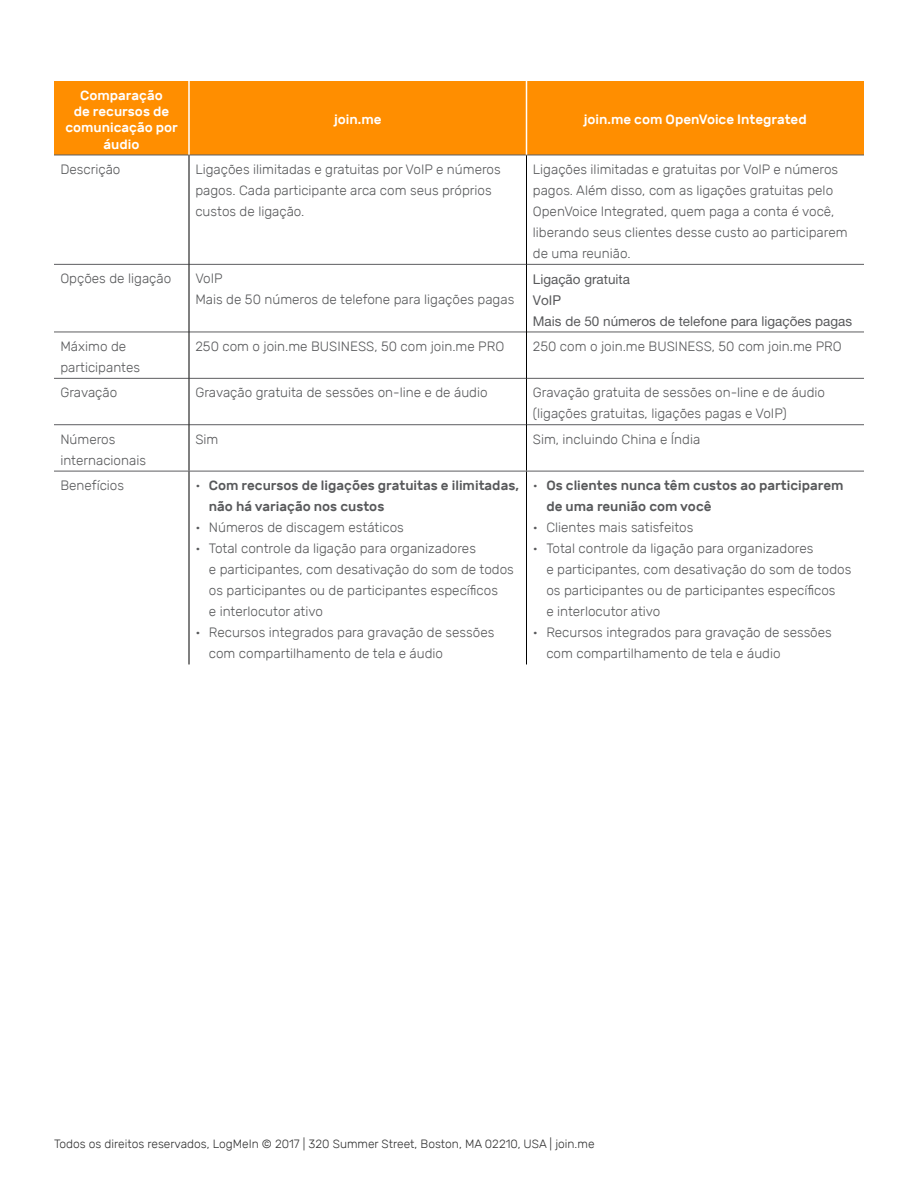
<style>
.page{position:relative;width:918px;height:1188px;background:#fff}
.page>*{position:absolute;margin:0;border:0;box-sizing:border-box;transform-origin:0 0}
.t1{font:300 13.5px/21px "Rubik";color:#58595b}
.t2{font:500 13.5px/21px "Rubik";color:#58595b}
.t3{font:500 13.5px/16.2px "Rubik";color:#fff;text-align:center}
.t4{font:13.5px/21px "Alte Haas Grotesk";color:#58595b}
.t5{font:300 12px "Rubik";color:#333}
.s1{font-weight:300}
</style>
<div class="page">
<div style="left:54px;top:81px;width:810px;height:74px;background:#ff8e00"></div>
<hr style="left:54px;top:155px;width:135px;height:1px;background:#5d5d60">
<hr style="left:189px;top:155px;width:337px;height:1px;background:#5d5d60">
<hr style="left:526px;top:155px;width:338px;height:1px;background:#5d5d60">
<hr style="left:54px;top:264px;width:135px;height:1px;background:#5d5d60">
<hr style="left:189px;top:264px;width:337px;height:1px;background:#5d5d60">
<hr style="left:527px;top:264px;width:337px;height:1px;background:#5d5d60">
<hr style="left:54px;top:332px;width:135px;height:1px;background:#5d5d60">
<hr style="left:189px;top:332px;width:337px;height:1px;background:#5d5d60">
<hr style="left:527px;top:332px;width:337px;height:1px;background:#5d5d60">
<hr style="left:54px;top:378px;width:135px;height:1px;background:#5d5d60">
<hr style="left:189px;top:378px;width:337px;height:1px;background:#5d5d60">
<hr style="left:527px;top:378px;width:337px;height:1px;background:#5d5d60">
<hr style="left:54px;top:424px;width:135px;height:1px;background:#5d5d60">
<hr style="left:189px;top:424px;width:337px;height:1px;background:#5d5d60">
<hr style="left:527px;top:424px;width:337px;height:1px;background:#5d5d60">
<hr style="left:189px;top:155px;width:1px;height:109px;background:#000">
<hr style="left:526px;top:155px;width:1px;height:109px;background:#000">
<hr style="left:189px;top:264px;width:1px;height:68px;background:#000">
<hr style="left:526px;top:264px;width:1px;height:68px;background:#000">
<hr style="left:189px;top:332px;width:1px;height:46px;background:#000">
<hr style="left:526px;top:332px;width:1px;height:46px;background:#000">
<hr style="left:189px;top:378px;width:1px;height:47px;background:#000">
<hr style="left:526px;top:378px;width:1px;height:47px;background:#000">
<hr style="left:189px;top:425px;width:1px;height:46px;background:#000">
<hr style="left:526px;top:425px;width:1px;height:46px;background:#000">
<hr style="left:188px;top:81px;width:2px;height:74px;background:#fff">
<hr style="left:526px;top:81px;width:1px;height:74px;background:#fff">
<hr style="left:54px;top:471px;width:135px;height:1px;background:#5d5d60">
<hr style="left:189px;top:471px;width:337px;height:1px;background:#5d5d60">
<hr style="left:526px;top:471px;width:338px;height:1px;background:#5d5d60">
<hr style="left:189px;top:471px;width:1px;height:193px;background:#000">
<hr style="left:526px;top:471px;width:1px;height:193px;background:#000">
<p class="t3" style="left:65px;top:87px;width:114px">Comparação<br>de recursos de comunicação por áudio</p>
<p class="t3" style="left:334px;top:112px;width:49px">join.me</p>
<p class="t3" style="left:584px;top:112px;width:225px">join.me com OpenVoice Integrated</p>
<p class="t1" style="left:60px;top:159px;width:62px">Descrição</p>
<p class="t1" style="left:195px;top:159px;width:307px">Ligações ilimitadas e gratuitas por VoIP e números pagos. Cada participante arca com seus próprios custos de ligação.</p>
<p class="t1" style="left:533px;top:159px;width:316px">Ligações ilimitadas e gratuitas por VoIP e números pagos. Além disso, com as ligações gratuitas pelo OpenVoice Integrated, quem paga a conta é você, liberando seus clientes desse custo ao participarem de uma reunião.</p>
<p class="t1" style="left:60px;top:268px;width:112px">Opções de ligação</p>
<p class="t1" style="left:195px;top:268px;width:320px">VoIP<br>Mais de 50 números de telefone para ligações pagas</p>
<p class="t4" style="left:533px;top:268px;width:321px">Ligação gratuita<br>VoIP<br>Mais de 50 números de telefone para ligações pagas</p>
<p class="t1" style="left:60px;top:336px;width:81px">Máximo de participantes</p>
<p class="t1" style="left:195px;top:336px;width:310px">250 com o join.me BUSINESS, 50 com join.me PRO</p>
<p class="t1" style="left:533px;top:336px;width:310px">250 com o join.me BUSINESS, 50 com join.me PRO</p>
<p class="t1" style="left:60px;top:382px;width:58px">Gravação</p>
<p class="t1" style="left:195px;top:382px;width:294px">Gravação gratuita de sessões on-line e de áudio</p>
<p class="t1" style="left:533px;top:382px;width:294px">Gravação gratuita de sessões on-line e de áudio (ligações gratuitas, ligações pagas e VoIP)</p>
<p class="t1" style="left:60px;top:429px;width:87px">Números internacionais</p>
<p class="t1" style="left:195px;top:429px;width:25px">Sim</p>
<p class="t1" style="left:533px;top:429px;width:169px">Sim, incluindo China e Índia</p>
<p class="t1" style="left:60px;top:475px;width:65px">Benefícios</p>
<p class="t2" style="left:209px;top:475px;width:312px;text-indent:-14px"><span class="s1">•</span> Com recursos de ligações gratuitas e ilimitadas, não há variação nos custos</p>
<p class="t1" style="left:195px;top:517px;width:210px">• Números de discagem estáticos</p>
<p class="t1" style="left:209px;top:538px;width:307px;text-indent:-14px">• Total controle da ligação para organizadores<br>e participantes, com desativação do som de todos os participantes ou de participantes específicos<br>e interlocutor ativo</p>
<p class="t1" style="left:209px;top:622px;width:287px;text-indent:-14px">• Recursos integrados para gravação de sessões com compartilhamento de tela e áudio</p>
<p class="t2" style="left:546px;top:475px;width:299px;text-indent:-14px"><span class="s1">•</span> Os clientes nunca têm custos ao participarem de uma reunião com você</p>
<p class="t1" style="left:533px;top:517px;width:162px">• Clientes mais satisfeitos</p>
<p class="t1" style="left:546px;top:538px;width:307px;text-indent:-14px">• Total controle da ligação para organizadores<br>e participantes, com desativação do som de todos os participantes ou de participantes específicos<br>e interlocutor ativo</p>
<p class="t1" style="left:546px;top:622px;width:287px;text-indent:-14px">• Recursos integrados para gravação de sessões com compartilhamento de tela e áudio</p>
<p class="t5" style="left:54px;top:1137px;width:542px">Todos os direitos reservados, LogMeIn © 2017 | 320 Summer Street, Boston, MA 02210, USA | join.me</p>
</div>
